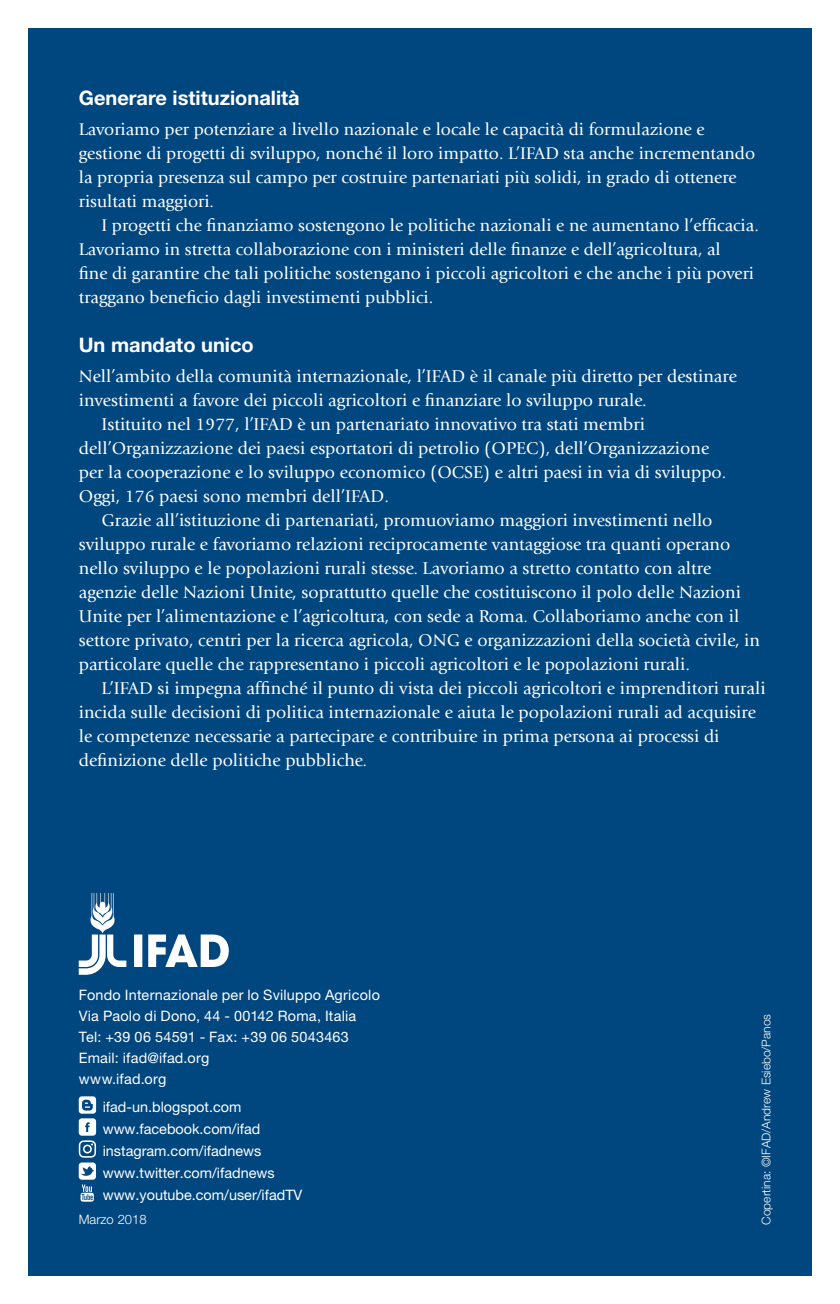
<style>
.page{position:relative;width:840px;height:1304px;background:#fff}
.page>*{position:absolute;margin:0;border:0;box-sizing:border-box;transform-origin:0 0}
.t1{font:700 20px "Helvetica Neue LT Std";color:#fff}
.t2{font:17.8px "Giovanni Std";color:#fff}
.t3{font:17.6px/24px "Giovanni Std";color:#fff}
.t4{font:14.4px/21px "Helvetica Neue LT Std";color:#fff}
.t5{font:300 13px "Helvetica Neue LT Std";color:#fff}
.t6{font:300 12px "Helvetica Neue LT Std";color:#fff}
</style>
<div class="page">
<div style="left:28px;top:28px;width:783px;height:1248px;background:#00467f"></div>
<svg style="left:134px;top:934px;width:95px;height:33px"></svg>
<svg style="left:79px;top:893px;width:47px;height:82px"></svg>
<svg style="left:79px;top:1096px;width:17px;height:106px"></svg>
<p class="t1" style="left:79px;top:85px;width:222px">Generare istituzionalità</p>
<p class="t3" style="left:79px;top:117px;width:677px">Lavoriamo per potenziare a livello nazionale e locale le capacità di formulazione e gestione di progetti di sviluppo, nonché il loro impatto. L’IFAD sta anche incrementando la propria presenza sul campo per costruire partenariati più solidi, in grado di ottenere risultati maggiori.</p>
<p class="t3" style="left:79px;top:213px;width:681px;text-indent:23px">I progetti che finanziamo sostengono le politiche nazionali e ne aumentano l’efficacia.<br>Lavoriamo in stretta collaborazione con i ministeri delle finanze e dell’agricoltura, al<br>fine di garantire che tali politiche sostengano i piccoli agricoltori e che anche i più poveri traggano beneficio dagli investimenti pubblici.</p>
<p class="t1" style="left:79px;top:333px;width:176px">Un mandato unico</p>
<p class="t2" style="left:79px;top:366px;width:659px">Nell’ambito della comunità internazionale, l’IFAD è il canale più diretto per destinare</p>
<p class="t2" style="left:79px;top:390px;width:569px">investimenti a favore dei piccoli agricoltori e finanziare lo sviluppo rurale.</p>
<p class="t2" style="left:101px;top:414px;width:544px">Istituito nel 1977, l’IFAD è un partenariato innovativo tra stati membri</p>
<p class="t2" style="left:79px;top:438px;width:631px">dell’Organizzazione dei paesi esportatori di petrolio (OPEC), dell’Organizzazione</p>
<p class="t2" style="left:79px;top:462px;width:648px">per la cooperazione e lo sviluppo economico (OCSE) e altri paesi in via di sviluppo.</p>
<p class="t2" style="left:79px;top:486px;width:311px">Oggi, 176 paesi sono membri dell’IFAD.</p>
<p class="t2" style="left:101px;top:510px;width:612px">Grazie all’istituzione di partenariati, promuoviamo maggiori investimenti nello</p>
<p class="t2" style="left:79px;top:534px;width:652px">sviluppo rurale e favoriamo relazioni reciprocamente vantaggiose tra quanti operano</p>
<p class="t2" style="left:79px;top:558px;width:633px">nello sviluppo e le popolazioni rurali stesse. Lavoriamo a stretto contatto con altre</p>
<p class="t2" style="left:79px;top:582px;width:663px">agenzie delle Nazioni Unite, soprattutto quelle che costituiscono il polo delle Nazioni</p>
<p class="t2" style="left:79px;top:606px;width:661px">Unite per l’alimentazione e l’agricoltura, con sede a Roma. Collaboriamo anche con il</p>
<p class="t2" style="left:79px;top:630px;width:682px">settore privato, centri per la ricerca agricola, ONG e organizzazioni della società civile, in</p>
<p class="t2" style="left:79px;top:654px;width:612px">particolare quelle che rappresentano i piccoli agricoltori e le popolazioni rurali.</p>
<p class="t2" style="left:101px;top:678px;width:665px">L’IFAD si impegna affinché il punto di vista dei piccoli agricoltori e imprenditori rurali</p>
<p class="t2" style="left:79px;top:702px;width:678px">incida sulle decisioni di politica internazionale e aiuta le popolazioni rurali ad acquisire</p>
<p class="t2" style="left:79px;top:726px;width:642px">le competenze necessarie a partecipare e contribuire in prima persona ai processi di</p>
<p class="t2" style="left:79px;top:750px;width:290px">definizione delle politiche pubbliche.</p>
<p class="t4" style="left:79px;top:984px;width:302px">Fondo Internazionale per lo Sviluppo Agricolo<br>Via Paolo di Dono, 44 - 00142 Roma, Italia<br>Tel: +39 06 54591 - Fax: +39 06 5043463<br>Email: ifad@ifad.org<br>www.ifad.org</p>
<p class="t4" style="left:103px;top:1095px;width:201px;line-height:22px">ifad-un.blogspot.com www.facebook.com/ifad instagram.com/ifadnews www.twitter.com/ifadnews www.youtube.com/user/ifadTV</p>
<p class="t5" style="left:79px;top:1212px;width:69px">Marzo 2018</p>
<p class="t6" style="left:758px;top:1225px;width:212px;rotate:-90deg">Copertina: ©IFAD/Andrew Esiebo/Panos</p>
</div>
